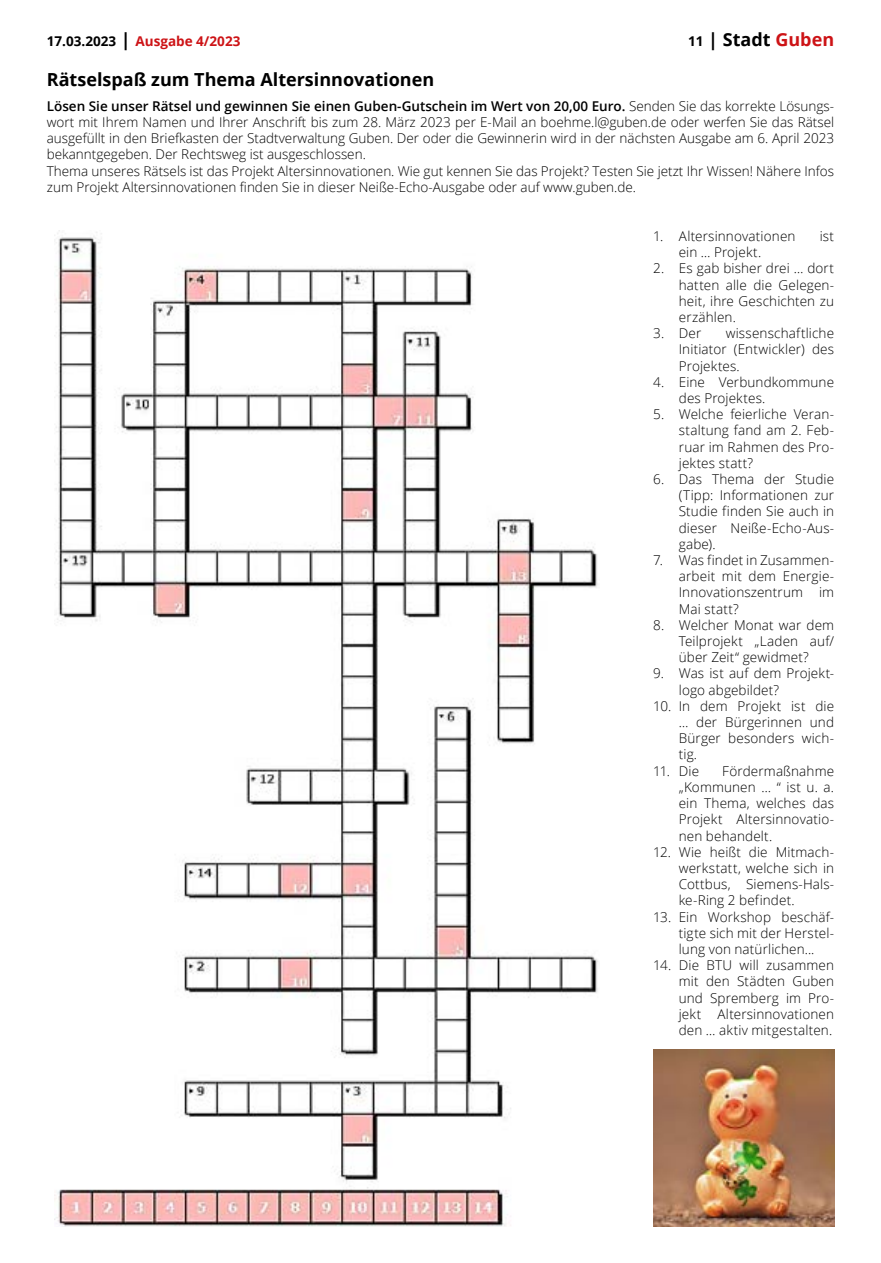
<style>
.page{position:relative;width:881px;height:1263px;background:#fff}
.page>*{position:absolute;margin:0;border:0;box-sizing:border-box;transform-origin:0 0}
.t1{font:700 18px "Open Sans";color:#000}
.t2{font:300 13.5px/16.2px "Open Sans";letter-spacing:.005em;color:#000;text-align:justify}
.t3{font:700 13.5px "Open Sans";color:#cd1316}
.s1{color:#000}
.s2{font-size:18px;color:#000}
.s3{font-size:13.5px}
.s4{color:#cd1316}
.s5{font-weight:600}
</style>
<div class="page">
<img style="left:54px;top:232px;width:545px;height:995px">
<img style="left:653px;top:1049px;width:180px;height:178px">
<p class="t3" style="left:47px;top:32px;width:195px"><span class="s1">17.03.2023</span> <span class="s2">|</span> Ausgabe 4/2023</p>
<h1 class="t1" style="left:688px;top:27px;width:147px"><span class="s3">11</span> | Stadt <span class="s4">Guben</span></h1>
<h1 class="t1" style="left:47px;top:67px;width:389px">Rätselspaß zum Thema Altersinnovationen</h1>
<p class="t2" style="left:47px;top:97px;width:788px;text-align:left"><span class="s5">Lösen Sie unser Rätsel und gewinnen Sie einen Guben-Gutschein im Wert von 20,00 Euro.</span> Senden Sie das korrekte Lösungs&shy;wort mit Ihrem Namen und Ihrer Anschrift bis zum 28. März 2023 per E-Mail an boehme.l@guben.de oder werfen Sie das Rätsel ausgefüllt in den Briefkasten der Stadtverwaltung Guben. Der oder die Gewinnerin wird in der nächsten Ausgabe am 6. April 2023 bekanntgegeben. Der Rechtsweg ist ausgeschlossen.<br>Thema unseres Rätsels ist das Projekt Altersinnovationen. Wie gut kennen Sie das Projekt? Testen Sie jetzt Ihr Wissen! Nähere Infos zum Projekt Altersinnovationen finden Sie in dieser Neiße-Echo-Ausgabe oder auf www.guben.de.</p>
<p class="t2" style="left:653px;top:228px;width:144px">1. Altersinnovationen</p>
<p class="t2" style="left:819px;top:228px;width:16px">ist</p>
<p class="t2" style="left:678px;top:244px;width:84px">ein … Projekt.</p>
<p class="t2" style="left:678px;top:260px;width:157px;text-indent:-26px">2. Es gab bisher drei … dort hatten alle die Gelegen&shy;heit, ihre Geschichten zu erzählen.</p>
<p class="t2" style="left:653px;top:325px;width:50px">3. Der</p>
<p class="t2" style="left:678px;top:325px;width:157px;text-indent:47px">wissenschaftliche Initiator (Entwickler) des Projektes.</p>
<p class="t2" style="left:678px;top:373px;width:157px;text-indent:-26px">4. Eine Verbundkommune des Projektes.</p>
<p class="t2" style="left:678px;top:406px;width:157px;text-indent:-26px">5. Welche feierliche Veran&shy;staltung fand am 2. Feb&shy;ruar im Rahmen des Pro&shy;jektes statt?</p>
<p class="t2" style="left:678px;top:471px;width:157px;text-indent:-26px">6. Das Thema der Studie (Tipp: Informationen zur Studie finden Sie auch in dieser Neiße-Echo-Aus&shy;gabe).</p>
<p class="t2" style="left:678px;top:552px;width:157px;text-indent:-26px">7. Was findet in Zusammen&shy;arbeit mit dem Energie-Innovationszentrum im Mai statt?</p>
<p class="t2" style="left:678px;top:616px;width:157px;text-indent:-26px">8. Welcher Monat war dem Teilprojekt „Laden auf/ über Zeit“ gewidmet?</p>
<p class="t2" style="left:678px;top:665px;width:157px;text-indent:-26px">9. Was ist auf dem Projekt&shy;logo abgebildet?</p>
<p class="t2" style="left:678px;top:697px;width:157px;text-indent:-26px">10. In dem Projekt ist die … der Bürgerinnen und Bürger besonders wich&shy;tig.</p>
<p class="t2" style="left:653px;top:762px;width:47px">11. Die</p>
<p class="t2" style="left:678px;top:762px;width:157px;text-indent:43px">Fördermaßnahme „Kommunen … “ ist u. a. ein Thema, welches das Projekt Altersinnovatio&shy;nen behandelt.</p>
<p class="t2" style="left:678px;top:843px;width:157px;text-indent:-26px">12. Wie heißt die Mitmach&shy;werkstatt, welche sich in Cottbus, Siemens-Hals&shy;ke-Ring 2 befindet.</p>
<p class="t2" style="left:678px;top:908px;width:157px;text-indent:-26px">13. Ein Workshop beschäf&shy;tigte sich mit der Herstel&shy;lung von natürlichen...</p>
<p class="t2" style="left:678px;top:957px;width:157px;text-indent:-26px">14. Die BTU will zusammen mit den Städten Guben und Spremberg im Pro&shy;jekt Altersinnovationen den … aktiv mitgestalten.</p>
</div>
